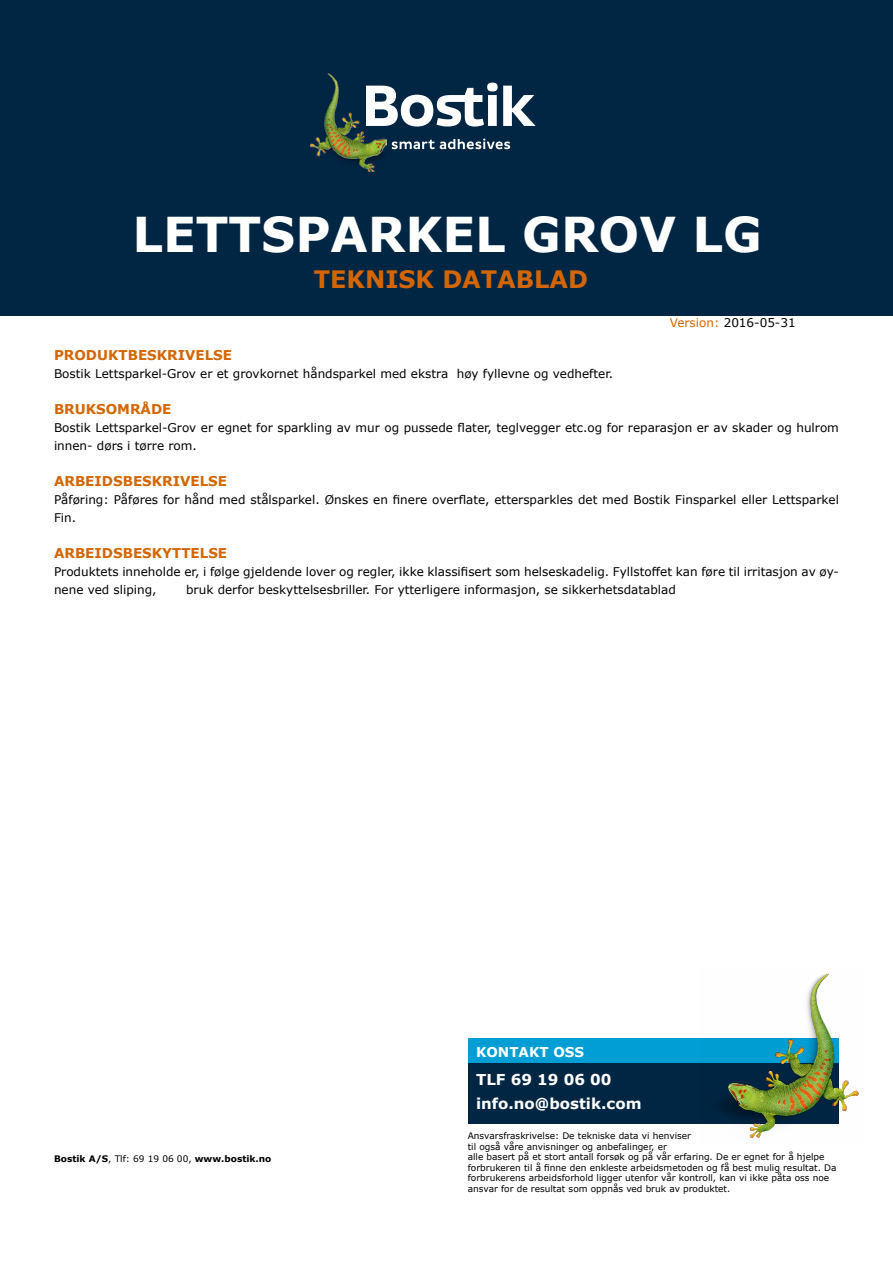
<style>
.page{position:relative;width:893px;height:1263px;background:#fff}
.page>*{position:absolute;margin:0;border:0;box-sizing:border-box;transform-origin:0 0}
.t1{font:700 48px "Verdana";color:#fff}
.t2{font:700 24px "Verdana";color:#d36602}
.t3{font:700 23.55px "Verdana";color:#fff}
.t4{font:700 19.05px "Verdana";color:#fff}
.t5{font:700 15px/24px "Verdana";color:#fff}
.t6{font:700 13.5px "Verdana";color:#d36602}
.t7{font:700 13.5px "Verdana";color:#fff}
.t8{font:12px/18px "Verdana";color:#000}
.t9{font:9px/10.5px "Verdana";color:#000}
.t10{font:700 9px "Verdana";color:#000}
.s1{color:#d36602}
.s2{font-weight:400}
</style>
<div class="page">
<div style="left:0;top:0;width:893px;height:316px;background:#002644"></div>
<img style="left:311px;top:73px;width:75px;height:98px">
<svg style="left:392px;top:139px;width:118px;height:10px"></svg>
<svg style="left:366px;top:83px;width:170px;height:44px"></svg>
<div style="left:469px;top:1038px;width:370px;height:26px;background:#009ed4"></div>
<div style="left:469px;top:1063px;width:370px;height:61px;background:#002644"></div>
<img style="left:719px;top:973px;width:140px;height:165px">
<h1 class="t1" style="left:132px;top:201px;width:631px">LETTSPARKEL GROV LG</h1>
<h2 class="t2" style="left:314px;top:262px;width:276px">TEKNISK DATABLAD</h2>
<p class="t8" style="left:670px;top:313px;width:127px"><span class="s1">Version:</span> 2016-05-31</p>
<p class="t6" style="left:54px;top:346px;width:180px">PRODUKTBESKRIVELSE</p>
<p class="t8" style="left:54px;top:365px;width:561px">Bostik Lettsparkel-Grov er et grovkornet håndsparkel med ekstra høy fyllevne og vedhefter.</p>
<p class="t6" style="left:54px;top:400px;width:119px">BRUKSOMRÅDE</p>
<p class="t8" style="left:54px;top:419px;width:786px">Bostik Lettsparkel-Grov er egnet for sparkling av mur og pussede flater, teglvegger etc.og for reparasjon er av skader og hulrom innen- dørs i tørre rom.</p>
<p class="t6" style="left:54px;top:472px;width:175px">ARBEIDSBESKRIVELSE</p>
<p class="t8" style="left:54px;top:491px;width:786px">Påføring: Påføres for hånd med stålsparkel. Ønskes en finere overflate, ettersparkles det med Bostik Finsparkel eller Lettsparkel<br>Fin.</p>
<p class="t6" style="left:54px;top:544px;width:175px">ARBEIDSBESKYTTELSE</p>
<p class="t8" style="left:54px;top:563px;width:786px">Produktets inneholde er, i følge gjeldende lover og regler, ikke klassifisert som helseskadelig. Fyllstoffet kan føre til irritasjon av øy&shy;nene ved sliping,</p>
<p class="t8" style="left:186px;top:581px;width:491px">bruk derfor beskyttelsesbriller. For ytterligere informasjon, se sikkerhetsdatablad</p>
<p class="t10" style="left:54px;top:1152px;width:219px">Bostik A/S<span class="s2">, Tlf: 69 19 06 00,</span> www.bostik.no</p>
<p class="t7" style="left:476px;top:1042px;width:109px">KONTAKT OSS</p>
<p class="t5" style="left:476px;top:1067px;width:167px">TLF 69 19 06 00 info.no@bostik.com</p>
<h3 class="t4" style="left:476px;top:1063px;width:118px">Smart help</h3>
<h3 class="t3" style="left:476px;top:1083px;width:219px">1-800-726-7845</h3>
<p class="t9" style="left:468px;top:1130px;width:370px">Ansvarsfraskrivelse: De tekniske data vi henviser<br>til også våre anvisninger og anbefalinger, er<br>alle basert på et stort antall forsøk og på vår erfaring. De er egnet for å hjelpe forbrukeren til å finne den enkleste arbeidsmetoden og få best mulig resultat. Da forbrukerens arbeidsforhold ligger utenfor vår kontroll, kan vi ikke påta oss noe ansvar for de resultat som oppnås ved bruk av produktet.</p>
</div>
